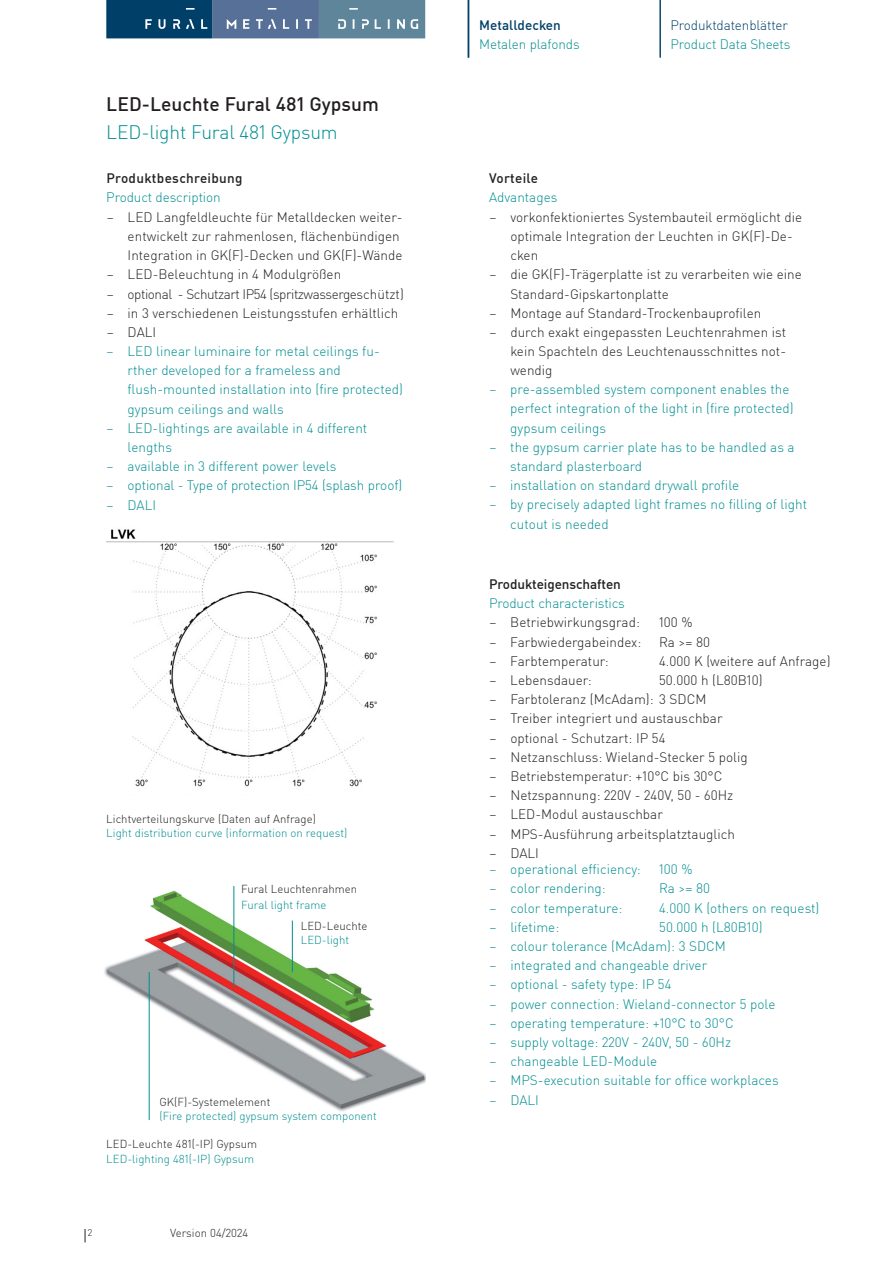
<style>
.page{position:relative;width:893px;height:1263px;background:#fff}
.page>*{position:absolute;margin:0;border:0;box-sizing:border-box;transform-origin:0 0}
.t1{font:500 19.2px "DIN Pro";letter-spacing:.005em;color:#231f20}
.t2{font:300 19.2px "DIN Pro";letter-spacing:-.01em;color:#008e90}
.t3{font:300 13.5px/19.2px "DIN Pro";color:#008e90}
.t4{font:300 13.5px/19.2px "DIN Pro";color:#231f20}
.t5{font:300 13.5px "DIN Pro";letter-spacing:-.035em;color:#231f20}
.t6{font:500 13.5px "DIN Pro";letter-spacing:.025em;color:#231f20}
.t7{font:500 13.5px "DIN Pro";letter-spacing:.005em;color:#231f20}
.t8{font:300 13.5px "DIN Pro";letter-spacing:-.01em;color:#004068}
.t9{font:500 13.5px "DIN Pro";letter-spacing:.005em;color:#004068}
.t10{font:300 11.4px "DIN Pro";color:#008e90}
.t11{font:300 11.4px "DIN Pro";color:#231f20}
.t12{font:300 9.6px "DIN Pro";color:#231f20}
</style>
<div class="page">
<img style="left:104px;top:888px;width:321px;height:226px">
<img style="left:106px;top:529px;width:288px;height:258px">
<hr style="left:292px;top:920px;width:1px;height:52px;background:#008e90">
<hr style="left:149px;top:972px;width:1px;height:148px;background:#008e90">
<hr style="left:233px;top:886px;width:1px;height:102px;background:#008e90">
<svg style="left:85px;top:1229px;width:1px;height:13px"></svg>
<svg style="left:106px;top:0;width:319px;height:38px;background:#466f8e"></svg>
<hr style="left:468px;top:0;width:1px;height:58px;background:#004068">
<hr style="left:660px;top:0;width:1px;height:58px;background:#004068">
<h1 class="t1" style="left:106px;top:89px;width:274px">LED-Leuchte Fural 481 Gypsum</h1>
<h1 class="t2" style="left:106px;top:118px;width:233px">LED-light Fural 481 Gypsum</h1>
<p class="t6" style="left:106px;top:168px;width:138px">Produktbeschreibung</p>
<p class="t3" style="left:106px;top:187px;width:116px">Product description</p>
<p class="t4" style="left:128px;top:206px;width:276px;text-indent:-21px">– LED Langfeldleuchte für Metalldecken weiter&shy;entwickelt zur rahmenlosen, flächenbündigen<br>Integration in GK(F)-Decken und GK(F)-Wände</p>
<p class="t4" style="left:106px;top:264px;width:236px">– LED-Beleuchtung in 4 Modulgrößen</p>
<p class="t5" style="left:106px;top:283px;width:299px">– optional - Schutzart IP54 (spritzwassergeschützt)</p>
<p class="t4" style="left:106px;top:302px;width:293px">– in 3 verschiedenen Leistungsstufen erhältlich</p>
<p class="t4" style="left:106px;top:322px;width:51px">– DALI</p>
<p class="t3" style="left:128px;top:341px;width:277px;text-indent:-21px">– LED linear luminaire for metal ceilings fu&shy;rther developed for a frameless and flush-mounted installation into (fire protected) gypsum ceilings and walls</p>
<p class="t3" style="left:128px;top:417px;width:241px;text-indent:-21px">– LED-lightings are available in 4 different lengths</p>
<p class="t3" style="left:106px;top:456px;width:232px">– available in 3 different power levels</p>
<p class="t3" style="left:106px;top:475px;width:298px">– optional - Type of protection IP54 (splash proof)</p>
<p class="t3" style="left:106px;top:494px;width:51px">– DALI</p>
<p class="t11" style="left:106px;top:810px;width:211px">Lichtverteilungskurve (Daten auf Anfrage)</p>
<p class="t10" style="left:106px;top:824px;width:243px">Light distribution curve (information on request)</p>
<p class="t11" style="left:241px;top:880px;width:117px">Fural Leuchtenrahmen</p>
<p class="t10" style="left:241px;top:896px;width:87px">Fural light frame</p>
<p class="t11" style="left:301px;top:917px;width:68px">LED-Leuchte</p>
<p class="t10" style="left:301px;top:931px;width:50px">LED-light</p>
<p class="t11" style="left:159px;top:1093px;width:112px">GK(F)-Systemelement</p>
<p class="t10" style="left:159px;top:1107px;width:219px">(Fire protected) gypsum system component</p>
<p class="t11" style="left:106px;top:1135px;width:152px">LED-Leuchte 481(-IP) Gypsum</p>
<p class="t10" style="left:106px;top:1150px;width:149px">LED-lighting 481(-IP) Gypsum</p>
<p class="t12" style="left:88px;top:1225px;width:6px">2</p>
<p class="t11" style="left:170px;top:1224px;width:80px">Version 04/2024</p>
<p class="t9" style="left:479px;top:14px;width:83px">Metalldecken</p>
<p class="t8" style="left:670px;top:14px;width:119px">Produktdatenblätter</p>
<p class="t3" style="left:479px;top:33px;width:102px">Metalen plafonds</p>
<p class="t3" style="left:670px;top:33px;width:122px">Product Data Sheets</p>
<p class="t6" style="left:489px;top:168px;width:51px">Vorteile</p>
<p class="t3" style="left:489px;top:187px;width:70px">Advantages</p>
<p class="t4" style="left:510px;top:206px;width:293px;text-indent:-21px">– vorkonfektioniertes Systembauteil ermöglicht die optimale Integration der Leuchten in GK(F)-De&shy;cken</p>
<p class="t4" style="left:510px;top:264px;width:293px;text-indent:-21px">– die GK(F)-Trägerplatte ist zu verarbeiten wie eine<br>Standard-Gipskartonplatte</p>
<p class="t4" style="left:489px;top:302px;width:274px">– Montage auf Standard-Trockenbauprofilen</p>
<p class="t4" style="left:510px;top:322px;width:277px;text-align:justify;text-indent:-21px">– durch exakt eingepassten Leuchtenrahmen ist kein Spachteln des Leuchtenausschnittes not&shy;wendig</p>
<p class="t3" style="left:510px;top:379px;width:285px;text-indent:-21px">– pre-assembled system component enables the perfect integration of the light in (fire protected) gypsum ceilings</p>
<p class="t3" style="left:510px;top:436px;width:286px;text-indent:-21px">– the gypsum carrier plate has to be handled as a standard plasterboard</p>
<p class="t3" style="left:489px;top:475px;width:252px">– installation on standard drywall profile</p>
<p class="t3" style="left:510px;top:494px;width:298px;text-indent:-21px">– by precisely adapted light frames no filling of light cutout is needed</p>
<p class="t7" style="left:489px;top:574px;width:133px">Produkteigenschaften</p>
<p class="t3" style="left:489px;top:593px;width:137px">Product characteristics</p>
<p class="t4" style="left:489px;top:612px;width:152px">– Betriebwirkungsgrad:</p>
<p class="t4" style="left:659px;top:612px;width:35px">100 %</p>
<p class="t4" style="left:489px;top:631px;width:154px">– Farbwiedergabeindex:</p>
<p class="t4" style="left:659px;top:631px;width:53px">Ra &gt;= 80</p>
<p class="t4" style="left:489px;top:650px;width:121px">– Farbtemperatur:</p>
<p class="t4" style="left:659px;top:650px;width:173px">4.000 K (weitere auf Anfrage)</p>
<p class="t4" style="left:489px;top:670px;width:104px">– Lebensdauer:</p>
<p class="t4" style="left:659px;top:670px;width:105px">50.000 h (L80B10)</p>
<p class="t4" style="left:489px;top:689px;width:219px">– Farbtoleranz (McAdam): 3 SDCM</p>
<p class="t4" style="left:489px;top:708px;width:235px">– Treiber integriert und austauschbar</p>
<p class="t4" style="left:489px;top:727px;width:178px">– optional - Schutzart: IP 54</p>
<p class="t4" style="left:489px;top:746px;width:260px">– Netzanschluss: Wieland-Stecker 5 polig</p>
<p class="t4" style="left:489px;top:765px;width:235px">– Betriebstemperatur: +10°C bis 30°C</p>
<p class="t4" style="left:489px;top:785px;width:246px">– Netzspannung: 220V - 240V, 50 - 60Hz</p>
<p class="t4" style="left:489px;top:804px;width:175px">– LED-Modul austauschbar</p>
<p class="t4" style="left:489px;top:823px;width:247px">– MPS-Ausführung arbeitsplatztauglich</p>
<p class="t4" style="left:489px;top:842px;width:51px">– DALI</p>
<p class="t3" style="left:489px;top:859px;width:153px">– operational efficiency:</p>
<p class="t3" style="left:659px;top:859px;width:35px">100 %</p>
<p class="t3" style="left:489px;top:878px;width:118px">– color rendering:</p>
<p class="t3" style="left:659px;top:878px;width:53px">Ra &gt;= 80</p>
<p class="t3" style="left:489px;top:897px;width:135px">– color temperature:</p>
<p class="t3" style="left:659px;top:897px;width:162px">4.000 K (others on request)</p>
<p class="t3" style="left:489px;top:916px;width:72px">– lifetime:</p>
<p class="t3" style="left:659px;top:916px;width:105px">50.000 h (L80B10)</p>
<p class="t3" style="left:489px;top:935px;width:238px">– colour tolerance (McAdam): 3 SDCM</p>
<p class="t3" style="left:489px;top:955px;width:220px">– integrated and changeable driver</p>
<p class="t3" style="left:489px;top:974px;width:184px">– optional - safety type: IP 54</p>
<p class="t3" style="left:489px;top:993px;width:288px">– power connection: Wieland-connector 5 pole</p>
<p class="t3" style="left:489px;top:1012px;width:246px">– operating temperature: +10°C to 30°C</p>
<p class="t3" style="left:489px;top:1031px;width:244px">– supply voltage: 220V - 240V, 50 - 60Hz</p>
<p class="t3" style="left:489px;top:1051px;width:170px">– changeable LED-Module</p>
<p class="t3" style="left:489px;top:1070px;width:291px">– MPS-execution suitable for office workplaces</p>
<p class="t3" style="left:489px;top:1089px;width:51px">– DALI</p>
</div>
